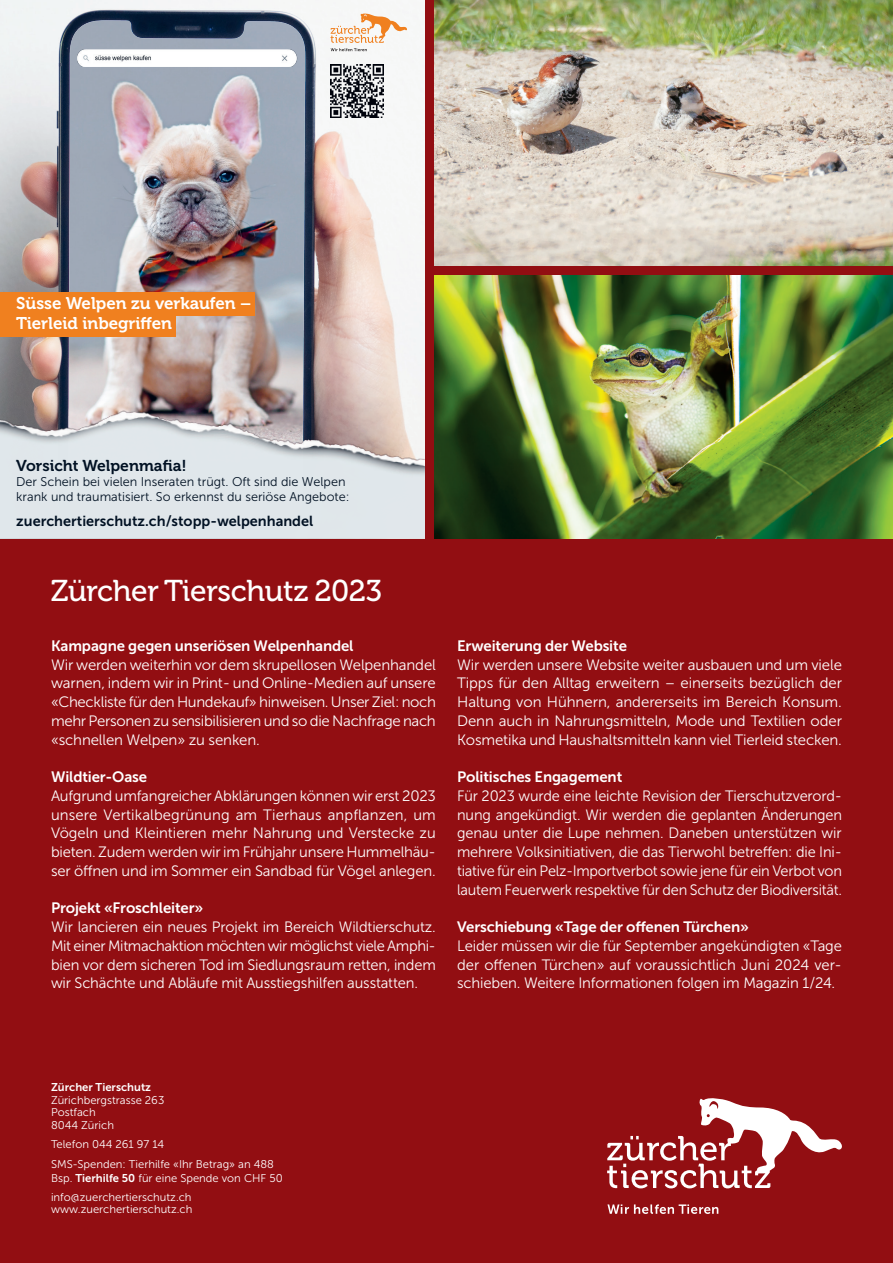
<style>
.page{position:relative;width:893px;height:1263px;background:#920e12}
.page>*{position:absolute;margin:0;border:0;box-sizing:border-box;transform-origin:0 0}
.t1{font:30px "Museo 500";letter-spacing:-.01em;color:#fff}
.t2{font:16.95px/20.2px "Museo 700";color:#fff}
.t3{font:15.75px "Museo 700";color:#011123}
.t4{font:15px/18.8px "Museo Sans 300";letter-spacing:-.01em;color:#fff;text-align:justify}
.t5{font:15px "Museo Sans 700";letter-spacing:-.01em;color:#fff}
.t6{font:14.55px "Museo Sans 700";color:#011123}
.t7{font:12.75px/15.1px "Museo Sans 300";color:#011123}
.t8{font:11.25px/12.8px "Museo Sans 300";color:#fff}
.t9{font:11.25px "Museo Sans 700";color:#fff}
.s1{font-family:"Museo Sans 700"}
</style>
<div class="page">
<svg style="left:607px;top:1098px;width:235px;height:90px"></svg>
<svg style="left:607px;top:1204px;width:111px;height:10px"></svg>
<img style="left:434px;top:0;width:459px;height:539px">
<img style="left:0;top:0;width:425px;height:390px">
<svg style="left:331px;top:14px;width:76px;height:37px;background:#f2dac5"></svg>
<img style="left:0;top:390px;width:425px;height:149px">
<img style="left:78px;top:49px;width:219px;height:18px">
<img style="left:330px;top:65px;width:53px;height:53px">
<div style="left:0;top:292px;width:255px;height:24px;background:#f0801f"></div>
<div style="left:0;top:313px;width:175px;height:24px;background:#f0801f"></div>
<div style="left:427px;top:266px;width:466px;height:9px;background:#920e12"></div>
<p class="t2" style="left:16px;top:293px;width:237px">Süsse Welpen zu verkaufen –<br>Tierleid inbegriffen</p>
<p class="t3" style="left:16px;top:456px;width:172px">Vorsicht Welpenmafia!</p>
<p class="t7" style="left:16px;top:474px;width:335px">Der Schein bei vielen Inseraten trügt. Oft sind die Welpen krank und traumatisiert. So erkennst du seriöse Angebote:</p>
<p class="t6" style="left:16px;top:512px;width:299px">zuerchertierschutz.ch/stopp-welpenhandel</p>
<h1 class="t1" style="left:51px;top:574px;width:332px">Zürcher Tierschutz 2023</h1>
<p class="t5" style="left:51px;top:637px;width:304px">Kampagne gegen unseriösen Welpenhandel</p>
<p class="t4" style="left:51px;top:655px;width:386px">Wir werden weiterhin vor dem skrupellosen Welpenhandel warnen, indem wir in Print- und Online-Medien auf unsere «Checkliste für den Hundekauf» hinweisen. Unser Ziel: noch mehr Personen zu sensibilisieren und so die Nachfrage nach «schnellen Welpen» zu senken.</p>
<p class="t5" style="left:51px;top:769px;width:98px">Wildtier-Oase</p>
<p class="t4" style="left:51px;top:786px;width:386px">Aufgrund umfangreicher Abklärungen können wir erst 2023 unsere Vertikalbegrünung am Tierhaus anpflanzen, um Vögeln und Kleintieren mehr Nahrung und Verstecke zu bieten. Zudem werden wir im Frühjahr unsere Hummelhäu&shy;ser öffnen und im Sommer ein Sandbad für Vögel anlegen.</p>
<p class="t5" style="left:51px;top:900px;width:154px">Projekt «Froschleiter»</p>
<p class="t4" style="left:51px;top:918px;width:386px">Wir lancieren ein neues Projekt im Bereich Wildtierschutz.<br>Mit einer Mitmachaktion möchten wir möglichst viele Amphi&shy;bien vor dem sicheren Tod im Siedlungsraum retten, indem wir Schächte und Abläufe mit Ausstiegshilfen ausstatten.</p>
<p class="t5" style="left:457px;top:637px;width:171px">Erweiterung der Website</p>
<p class="t4" style="left:457px;top:655px;width:386px">Wir werden unsere Website weiter ausbauen und um viele Tipps für den Alltag erweitern – einerseits bezüglich der Haltung von Hühnern, andererseits im Bereich Konsum.<br>Denn auch in Nahrungsmitteln, Mode und Textilien oder Kosmetika und Haushaltsmitteln kann viel Tierleid stecken.</p>
<p class="t5" style="left:457px;top:769px;width:167px">Politisches Engagement</p>
<p class="t4" style="left:457px;top:786px;width:386px">Für 2023 wurde eine leichte Revision der Tierschutzverord&shy;nung angekündigt. Wir werden die geplanten Änderungen genau unter die Lupe nehmen. Daneben unterstützen wir mehrere Volksinitiativen, die das Tierwohl betreffen: die Ini&shy;tiative für ein Pelz-Importverbot sowie jene für ein Verbot von lautem Feuerwerk respektive für den Schutz der Biodiversität.</p>
<p class="t5" style="left:457px;top:919px;width:293px">Verschiebung «Tage der offenen Türchen»</p>
<p class="t4" style="left:457px;top:936px;width:386px">Leider müssen wir die für September angekündigten «Tage der offenen Türchen» auf voraussichtlich Juni 2024 ver&shy;schieben. Weitere Informationen folgen im Magazin 1/24.</p>
<p class="t9" style="left:51px;top:1081px;width:102px">Zürcher Tierschutz</p>
<p class="t8" style="left:51px;top:1093px;width:115px">Zürichbergstrasse 263<br>Postfach<br>8044 Zürich</p>
<p class="t8" style="left:51px;top:1134px;width:224px;line-height:20px">Telefon 044 261 97 14<br>SMS-Spenden: Tierhilfe «Ihr Betrag» an 488</p>
<p class="t8" style="left:51px;top:1168px;width:233px;line-height:19px">Bsp. <span class="s1">Tierhilfe 50</span> für eine Spende von CHF 50 info@zuerchertierschutz.ch</p>
<p class="t8" style="left:51px;top:1203px;width:143px">www.zuerchertierschutz.ch</p>
</div>
